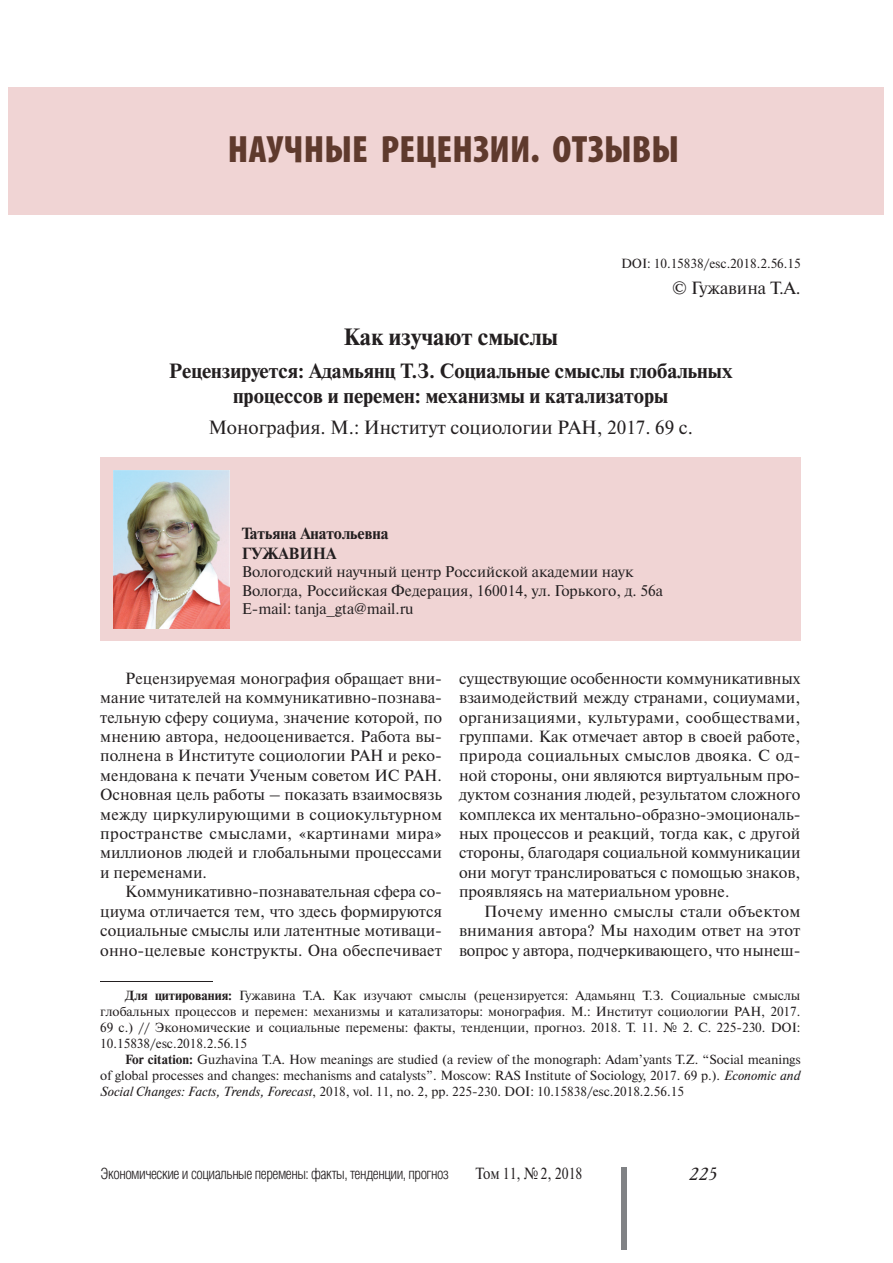
<style>
.page{position:relative;width:893px;height:1263px;background:#fff}
.page>*{position:absolute;margin:0;border:0;box-sizing:border-box;transform-origin:0 0}
.t1{font:900 condensed 38.25px "Myriad Pro";letter-spacing:.01em;color:#5f3a2d}
.t2{font:700 23.55px "Newton C";color:#231f20}
.t3{font:700 20.55px/24.8px "Newton C";color:#231f20;text-align:center}
.t4{font:19.05px "Newton C";color:#231f20}
.t5{font:17.7px "Newton C";color:#231f20}
.t6{font:italic 17.7px "Academy";color:#231f20}
.t7{font:16.2px/19.4px "Newton C";color:#231f20;text-align:justify}
.t8{font:700 16.2px/19.4px "Newton C";color:#231f20}
.t9{font:16.2px "Newton C";color:#231f20;scale:.85 1}
.t10{font:15.45px/18.5px "Newton C";color:#231f20}
.t11{font:300 15.45px "Helios Cond";letter-spacing:-.03em;color:#231f20}
.t12{font:13.2px/15.9px "Newton C";color:#231f20;text-align:justify}
.s1{font-weight:700}
.s2{font-style:italic}
</style>
<div class="page">
<div style="left:621px;top:1167px;width:5px;height:83px;background:#808285"></div>
<hr style="left:100px;top:981px;width:113px;height:1px;background:#231f20">
<div style="left:100px;top:458px;width:700px;height:183px;background:#f0d4d4"></div>
<div style="left:9px;top:87px;width:875px;height:127px;background:#f0d4d4"></div>
<img style="left:113px;top:470px;width:117px;height:158px">
<h1 class="t1" style="left:228px;top:136px;width:453px">НАУЧНЫЕ РЕЦЕНЗИИ. ОТЗЫВЫ</h1>
<p class="t12" style="left:621px;top:257px;width:181px">DOI: 10.15838/esc.2018.2.56.15</p>
<p class="t5" style="left:672px;top:281px;width:130px">© Гужавина Т.А.</p>
<h2 class="t2" style="left:343px;top:328px;width:216px">Как изучают смыслы</h2>
<p class="t3" style="left:169px;top:360px;width:565px">Рецензируется: Адамьянц Т.З. Социальные смыслы глобальных процессов и перемен: механизмы и катализаторы</p>
<p class="t4" style="left:208px;top:421px;width:486px">Монография. М.: Институт социологии РАН, 2017. 69 с.</p>
<p class="t8" style="left:242px;top:525px;width:149px">Татьяна Анатольевна<br>ГУЖАВИНА</p>
<p class="t10" style="left:242px;top:564px;width:423px">Вологодский научный центр Российской академии наук<br>Вологда, Российская Федерация, 160014, ул. Горького, д. 56а<br>Е-mail: tanja_gta@mail.ru</p>
<p class="t7" style="left:100px;top:670px;width:343px;text-indent:25px">Рецензируемая монография обращает вни&shy;мание читателей на коммуникативно-познава&shy;тельную сферу социума, значение которой, по мнению автора, недооценивается. Работа вы&shy;полнена в Институте социологии РАН и реко&shy;мендована к печати Ученым советом ИС РАН.<br>Основная цель работы – показать взаимосвязь между циркулирующими в социокультурном пространстве смыслами, «картинами мира» миллионов людей и глобальными процессами и переменами.</p>
<p class="t7" style="left:100px;top:883px;width:343px;text-indent:25px">Коммуникативно-познавательная сфера со&shy;циума отличается тем, что здесь формируются социальные смыслы или латентные мотиваци&shy;онно-целевые конструкты. Она обеспечивает</p>
<p class="t7" style="left:459px;top:670px;width:343px">существующие особенности коммуникативных взаимодействий между странами, социумами, организациями, культурами, сообществами, группами. Как отмечает автор в своей работе, природа социальных смыслов двояка. С од&shy;ной стороны, они являются виртуальным про&shy;дуктом сознания людей, результатом сложного комплекса их ментально-образно-эмоциональ&shy;ных процессов и реакций, тогда как, с другой стороны, благодаря социальной коммуникации они могут транслироваться с помощью знаков, проявляясь на материальном уровне.</p>
<p class="t7" style="left:459px;top:903px;width:343px;text-indent:25px">Почему именно смыслы стали объектом внимания автора? Мы находим ответ на этот вопрос у автора, подчеркивающего, что нынеш-</p>
<p class="t12" style="left:100px;top:989px;width:702px;text-indent:25px"><span class="s1">Для цитирования:</span> Гужавина Т.А. Как изучают смыслы (рецензируется: Адамьянц Т.З. Социальные смыслы глобальных процессов и перемен: механизмы и катализаторы: монография. М.: Институт социологии РАН, 2017.<br>69 с.) // Экономические и социальные перемены: факты, тенденции, прогноз. 2018. Т. 11. № 2. С. 225-230. DOI:<br>10.15838/esc.2018.2.56.15</p>
<p class="t12" style="left:100px;top:1052px;width:702px;text-indent:25px"><span class="s1">For citation:</span> Guzhavina T.A. How meanings are studied (a review of the monograph: Adam’yants T.Z. “Social meanings of global processes and changes: mechanisms and catalysts”. Moscow: RAS Institute of Sociology, 2017. 69 p.). <span class="s2">Economic and Social Changes: Facts, Trends, Forecast</span>, 2018, vol. 11, no. 2, pp. 225-230. DOI: 10.15838/esc.2018.2.56.15</p>
<p class="t11" style="left:101px;top:1168px;width:350px">Экономические и социальные перемены: факты, тенденции, прогноз</p>
<p class="t9" style="left:476px;top:1167px;width:127px">Том 11, № 2, 2018</p>
<p class="t6" style="left:690px;top:1165px;width:29px">225</p>
</div>
